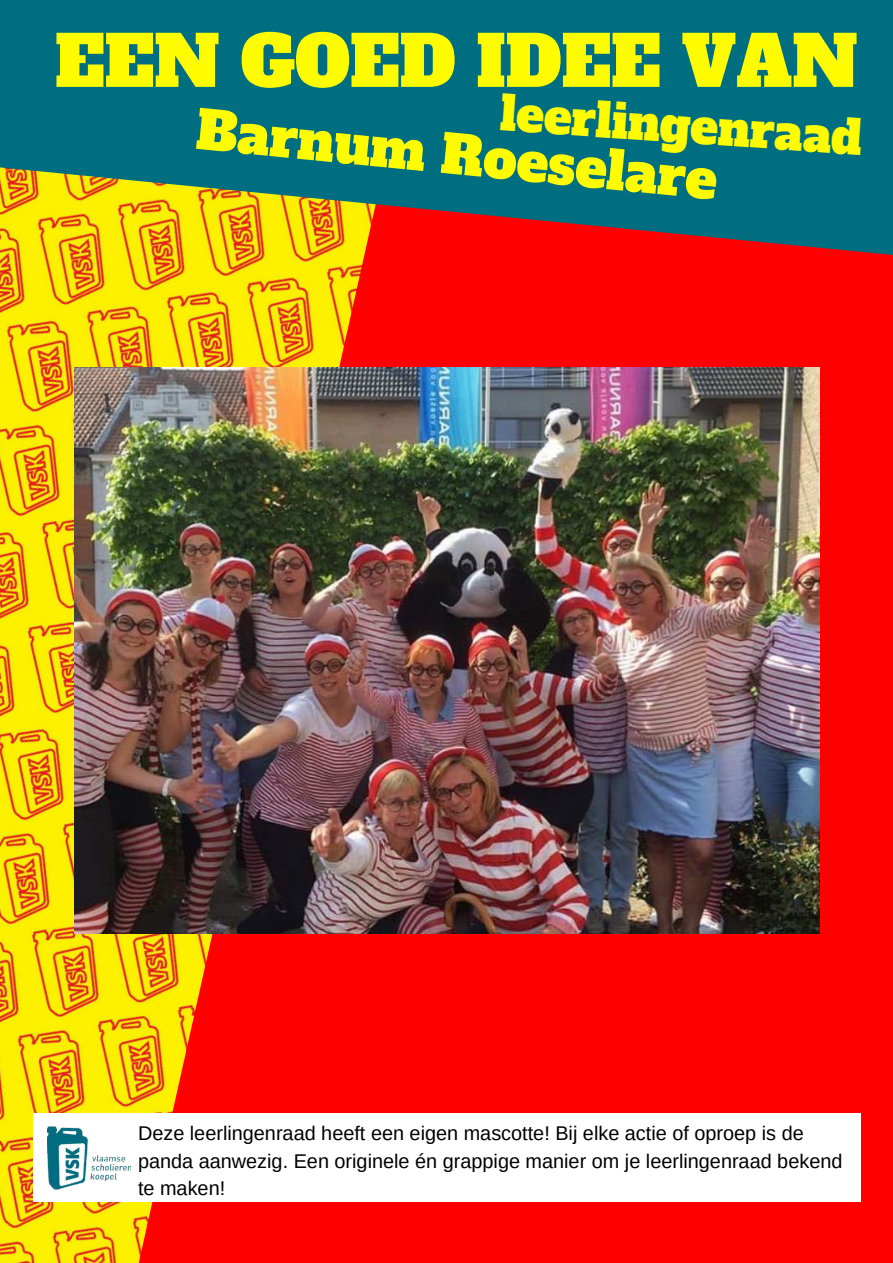
<style>
.page{position:relative;width:893px;height:1263px;background:#f00}
.page>*{position:absolute;margin:0;border:0;box-sizing:border-box;transform-origin:0 0}
.t1{font:69.53px "Alfa Slab One";color:#fffc00}
.t2{font:52.95px "Alfa Slab One";color:#fffc00}
.t3{font:46.35px "Alfa Slab One";color:#fffc00}
.t4{font:19.88px/27.6px "Arimo";color:#000}
</style>
<div class="page">
<img style="left:0;top:259px;width:377px;height:1004px">
<svg style="left:0;top:0;width:893px;height:259px;background:#2e7169"></svg>
<div style="left:33px;top:1113px;width:828px;height:89px;background:#fff"></div>
<img style="left:47px;top:1126px;width:84px;height:63px">
<img style="left:74px;top:367px;width:745px;height:566px">
<h1 class="t1" style="left:55px;top:15px;width:804px">EEN GOED IDEE VAN</h1>
<h2 class="t2" style="left:201px;top:92px;width:524px;rotate:6deg">Barnum Roeselare</h2>
<h3 class="t3" style="left:503px;top:82px;width:364px;rotate:4deg">leerlingenraad</h3>
<p class="t4" style="left:138px;top:1119px;width:706px">Deze leerlingenraad heeft een eigen mascotte! Bij elke actie of oproep is de panda aanwezig. Een originele én grappige manier om je leerlingenraad bekend te maken!</p>
</div>
